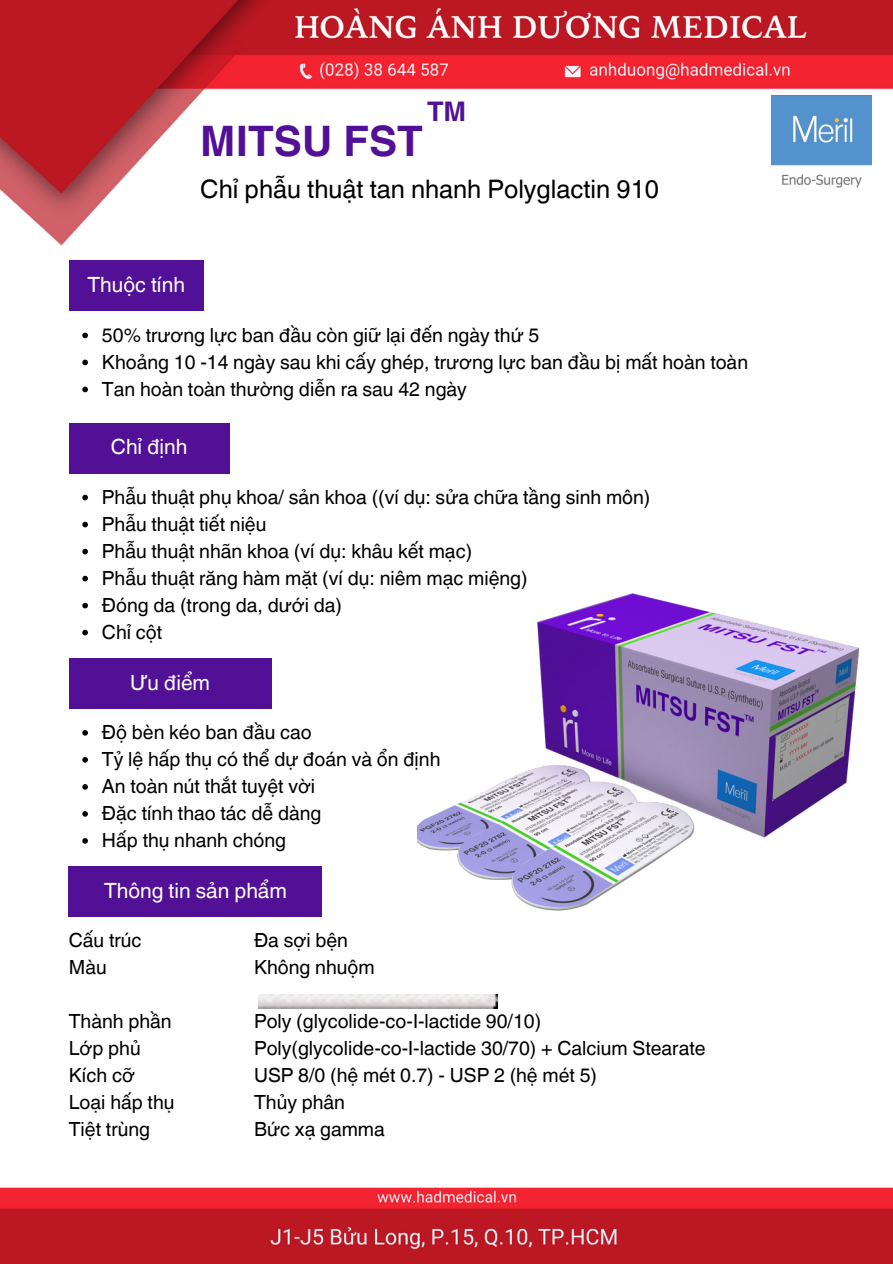
<style>
.page{position:relative;width:893px;height:1264px;background:#fff}
.page>*{position:absolute;margin:0;border:0;box-sizing:border-box;transform-origin:0 0}
.t1{font:700 42px "Helvetica World";color:#511096}
.t2{font:700 27px "Helvetica World";color:#511197}
.t3{font:25.5px "Helvetica World";color:#000}
.t4{font:21px "Helvetica World";color:#fff}
.t5{font:19.5px "Helvetica World";color:#000}
</style>
<div class="page">
<img style="left:0;top:0;width:892px;height:1263px">
<img style="left:771px;top:95px;width:100px;height:99px">
<img style="left:258px;top:994px;width:240px;height:14px">
<img style="left:418px;top:582px;width:474px;height:334px">
<svg style="left:82px;top:332px;width:6px;height:6px"></svg>
<svg style="left:82px;top:359px;width:6px;height:6px"></svg>
<svg style="left:82px;top:386px;width:6px;height:6px"></svg>
<svg style="left:82px;top:494px;width:6px;height:6px"></svg>
<svg style="left:82px;top:521px;width:6px;height:6px"></svg>
<svg style="left:82px;top:548px;width:6px;height:6px"></svg>
<svg style="left:82px;top:575px;width:6px;height:6px"></svg>
<svg style="left:82px;top:602px;width:6px;height:6px"></svg>
<svg style="left:82px;top:629px;width:6px;height:6px"></svg>
<svg style="left:82px;top:730px;width:6px;height:5px"></svg>
<svg style="left:82px;top:757px;width:6px;height:5px"></svg>
<svg style="left:82px;top:784px;width:6px;height:5px"></svg>
<svg style="left:82px;top:811px;width:6px;height:5px"></svg>
<svg style="left:82px;top:838px;width:6px;height:5px"></svg>
<div style="left:69px;top:261px;width:135px;height:50px;background:#511096"></div>
<div style="left:69px;top:423px;width:160px;height:50px;background:#511096"></div>
<div style="left:69px;top:658px;width:202px;height:50px;background:#511096"></div>
<div style="left:69px;top:866px;width:253px;height:50px;background:#511096"></div>
<p class="t2" style="left:427px;top:89px;width:41px">TM</p>
<p class="t1" style="left:200px;top:107px;width:224px">MITSU FST</p>
<p class="t3" style="left:200px;top:173px;width:460px">Chỉ phẫu thuật tan nhanh Polyglactin 910</p>
<p class="t4" style="left:87px;top:272px;width:99px">Thuộc tính</p>
<p class="t5" style="left:102px;top:323px;width:439px">50% trương lực ban đầu còn giữ lại đến ngày thứ 5</p>
<p class="t5" style="left:102px;top:350px;width:647px">Khoảng 10 -14 ngày sau khi cấy ghép, trương lực ban đầu bị mất hoàn toàn</p>
<p class="t5" style="left:102px;top:377px;width:366px">Tan hoàn toàn thường diễn ra sau 42 ngày</p>
<p class="t4" style="left:111px;top:435px;width:78px">Chỉ định</p>
<p class="t5" style="left:102px;top:485px;width:550px">Phẫu thuật phụ khoa/ sản khoa ((ví dụ: sửa chữa tầng sinh môn)</p>
<p class="t5" style="left:102px;top:512px;width:166px">Phẫu thuật tiết niệu</p>
<p class="t5" style="left:102px;top:539px;width:371px">Phẫu thuật nhãn khoa (ví dụ: khâu kết mạc)</p>
<p class="t5" style="left:102px;top:566px;width:427px">Phẫu thuật răng hàm mặt (ví dụ: niêm mạc miệng)</p>
<p class="t5" style="left:102px;top:593px;width:241px">Đóng da (trong da, dưới da)</p>
<p class="t5" style="left:102px;top:620px;width:62px">Chỉ cột</p>
<p class="t4" style="left:130px;top:670px;width:81px">Ưu điểm</p>
<p class="t5" style="left:102px;top:720px;width:211px">Độ bèn kéo ban đầu cao</p>
<p class="t5" style="left:102px;top:747px;width:340px">Tỷ lệ hấp thụ có thể dự đoán và ổn định</p>
<p class="t5" style="left:102px;top:774px;width:215px">An toàn nút thắt tuyệt vời</p>
<p class="t5" style="left:102px;top:801px;width:221px">Đặc tính thao tác dễ dàng</p>
<p class="t5" style="left:102px;top:828px;width:186px">Hấp thụ nhanh chóng</p>
<p class="t4" style="left:104px;top:878px;width:184px">Thông tin sản phẩm</p>
<p class="t5" style="left:69px;top:929px;width:74px">Cấu trúc</p>
<p class="t5" style="left:69px;top:956px;width:39px">Màu</p>
<p class="t5" style="left:69px;top:1010px;width:104px">Thành phần</p>
<p class="t5" style="left:69px;top:1037px;width:73px">Lớp phủ</p>
<p class="t5" style="left:69px;top:1064px;width:67px">Kích cỡ</p>
<p class="t5" style="left:69px;top:1091px;width:107px">Loại hấp thụ</p>
<p class="t5" style="left:69px;top:1118px;width:83px">Tiệt trùng</p>
<p class="t5" style="left:254px;top:929px;width:95px">Đa sợi bện</p>
<p class="t5" style="left:254px;top:956px;width:122px">Không nhuộm</p>
<p class="t5" style="left:254px;top:1010px;width:288px">Poly (glycolide-co-I-lactide 90/10)</p>
<p class="t5" style="left:254px;top:1037px;width:453px">Poly(glycolide-co-I-lactide 30/70) + Calcium Stearate</p>
<p class="t5" style="left:254px;top:1064px;width:344px">USP 8/0 (hệ mét 0.7) - USP 2 (hệ mét 5)</p>
<p class="t5" style="left:254px;top:1091px;width:92px">Thủy phân</p>
<p class="t5" style="left:254px;top:1118px;width:132px">Bức xạ gamma</p>
</div>
